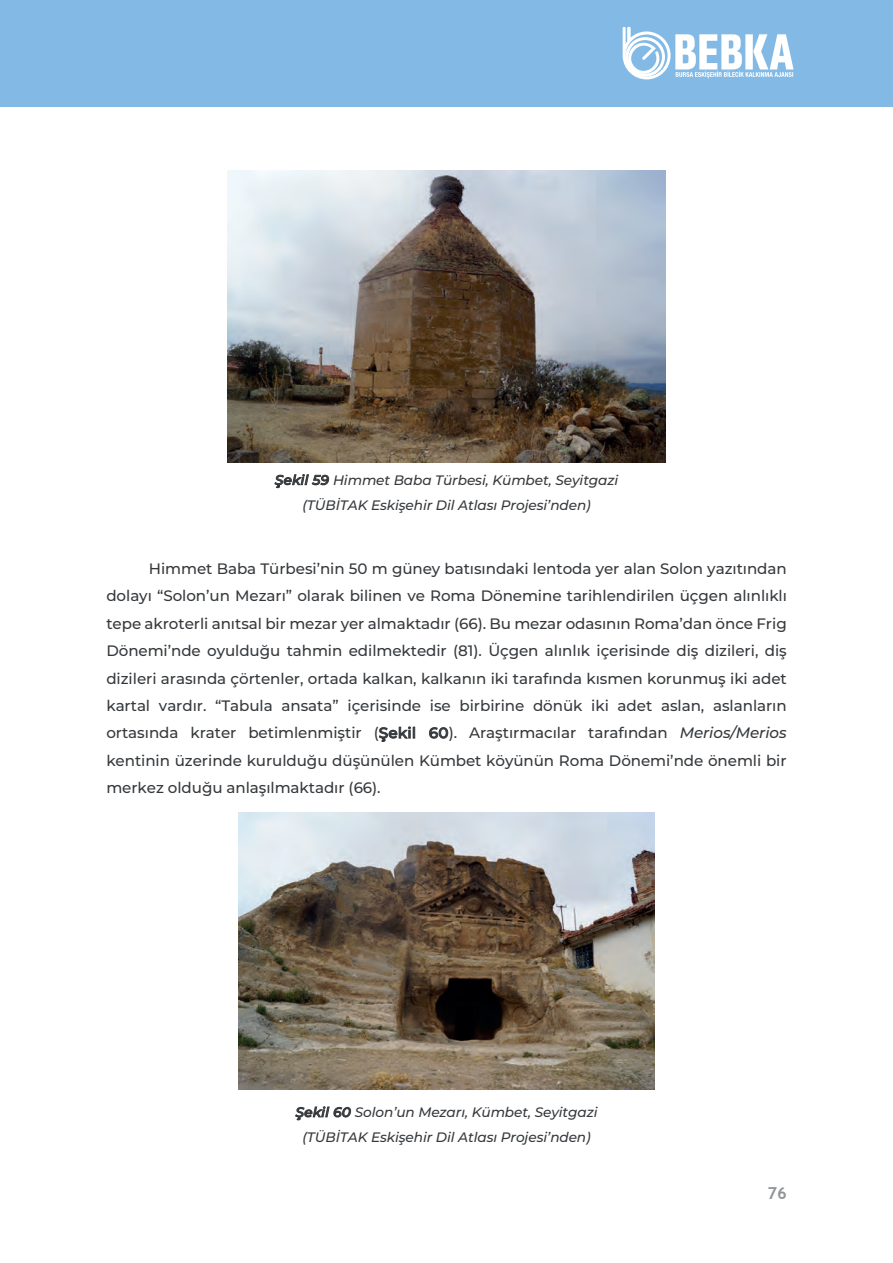
<style>
.page{position:relative;width:893px;height:1263px;background:#fff}
.page>*{position:absolute;margin:0;border:0;box-sizing:border-box;transform-origin:0 0}
.t1{font:700 16.5px "Trebuchet MS";color:#939598}
.t2{font:500 15.15px/27.5px "Montserrat";letter-spacing:-.005em;color:#36393c;text-align:justify}
.t3{font:italic 500 13.65px/25.5px "Montserrat";letter-spacing:-.01em;color:#36393c;text-align:center}
.s1{font-size:13.35px}
.s2{font-size:14.85px}
.s3{font-style:italic}
</style>
<div class="page">
<div style="left:0;top:0;width:893px;height:106px;background:#83bae5"></div>
<svg style="left:623px;top:26px;width:170px;height:54px"></svg>
<img style="left:227px;top:170px;width:438px;height:292px">
<img style="left:239px;top:812px;width:415px;height:277px">
<p class="t3" style="left:275px;top:467px;width:345px"><span class="s1">Şekil 59</span> Himmet Baba Türbesi, Kümbet, Seyitgazi (TÜBİTAK Eskişehir Dil Atlası Projesi’nden)</p>
<p class="t2" style="left:106px;top:554px;width:682px;text-indent:43px">Himmet Baba Türbesi’nin 50 m güney batısındaki lentoda yer alan Solon yazıtından dolayı “Solon’un Mezarı” olarak bilinen ve Roma Dönemine tarihlendirilen üçgen alınlıklı tepe akroterli anıtsal bir mezar yer almaktadır (66). Bu mezar odasının Roma’dan önce Frig Dönemi’nde oyulduğu tahmin edilmektedir (81). Üçgen alınlık içerisinde diş dizileri, diş dizileri arasında çörtenler, ortada kalkan, kalkanın iki tarafında kısmen korunmuş iki adet kartal vardır. “Tabula ansata” içerisinde ise birbirine dönük iki adet aslan, aslanların ortasında krater betimlenmiştir (<span class="s2">Şekil 60</span>). Araştırmacılar tarafından <span class="s3">Merios/Merios </span>kentinin üzerinde kurulduğu düşünülen Kümbet köyünün Roma Dönemi’nde önemli bir merkez olduğu anlaşılmaktadır (66).</p>
<p class="t3" style="left:296px;top:1099px;width:304px"><span class="s1">Şekil 60</span> Solon’un Mezarı, Kümbet, Seyitgazi (TÜBİTAK Eskişehir Dil Atlası Projesi’nden)</p>
<p class="t1" style="left:767px;top:1183px;width:21px">76</p>
</div>
